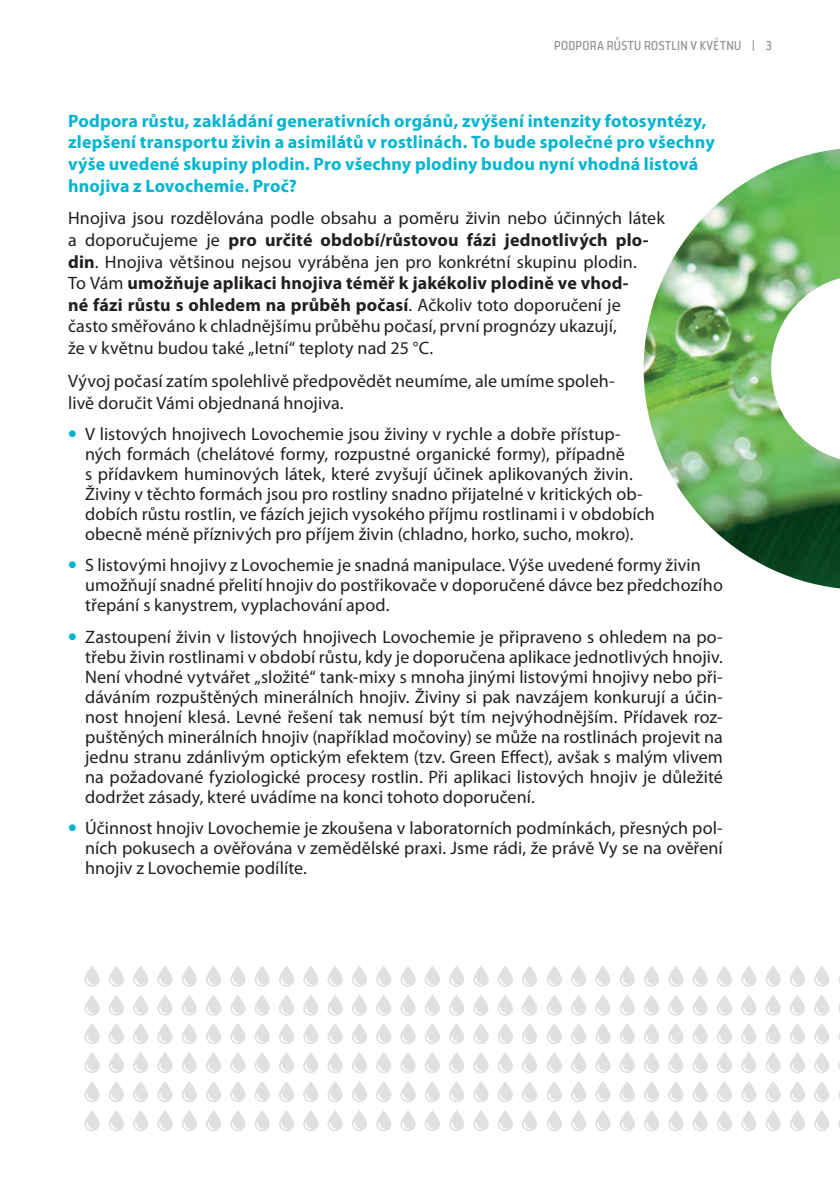
<style>
.page{position:relative;width:840px;height:1191px;background:#fff}
.page>*{position:absolute;margin:0;border:0;box-sizing:border-box;transform-origin:0 0}
.t1{font:18px/20px "Myriad Pro";letter-spacing:.005em;color:#231f20}
.t2{font:700 18px/21.6px "Myriad Pro";letter-spacing:.01em;color:#00b5d1}
.t3{font:11px "Good News Sans";letter-spacing:.045em;color:#939598}
.s1{font-weight:700}
.s2{font-weight:900;font-size:24px;color:#00b5d1}
</style>
<div class="page">
<svg style="left:571px;top:966px;width:15px;height:49px"></svg>
<svg style="left:546px;top:966px;width:16px;height:49px"></svg>
<svg style="left:595px;top:966px;width:15px;height:49px"></svg>
<svg style="left:619px;top:966px;width:15px;height:49px"></svg>
<svg style="left:644px;top:966px;width:15px;height:49px"></svg>
<svg style="left:668px;top:966px;width:15px;height:49px"></svg>
<svg style="left:692px;top:966px;width:15px;height:49px"></svg>
<svg style="left:717px;top:966px;width:15px;height:49px"></svg>
<svg style="left:741px;top:966px;width:15px;height:49px"></svg>
<svg style="left:765px;top:966px;width:15px;height:49px"></svg>
<svg style="left:790px;top:966px;width:14px;height:49px"></svg>
<svg style="left:814px;top:966px;width:15px;height:49px"></svg>
<svg style="left:571px;top:1023px;width:15px;height:108px"></svg>
<svg style="left:547px;top:1023px;width:15px;height:108px"></svg>
<svg style="left:595px;top:1023px;width:15px;height:108px"></svg>
<svg style="left:619px;top:1023px;width:15px;height:108px"></svg>
<svg style="left:644px;top:1023px;width:15px;height:108px"></svg>
<svg style="left:668px;top:1023px;width:15px;height:108px"></svg>
<svg style="left:692px;top:1023px;width:15px;height:108px"></svg>
<svg style="left:717px;top:1023px;width:15px;height:108px"></svg>
<svg style="left:741px;top:1023px;width:15px;height:108px"></svg>
<svg style="left:765px;top:1023px;width:15px;height:108px"></svg>
<svg style="left:790px;top:1023px;width:14px;height:108px"></svg>
<svg style="left:814px;top:1023px;width:15px;height:108px"></svg>
<svg style="left:838px;top:1035px;width:1px;height:91px"></svg>
<svg style="left:84px;top:966px;width:16px;height:49px"></svg>
<svg style="left:108px;top:966px;width:16px;height:49px"></svg>
<svg style="left:133px;top:966px;width:15px;height:49px"></svg>
<svg style="left:157px;top:966px;width:16px;height:49px"></svg>
<svg style="left:181px;top:966px;width:16px;height:49px"></svg>
<svg style="left:206px;top:966px;width:15px;height:49px"></svg>
<svg style="left:230px;top:966px;width:15px;height:49px"></svg>
<svg style="left:254px;top:966px;width:16px;height:49px"></svg>
<svg style="left:279px;top:966px;width:15px;height:49px"></svg>
<svg style="left:303px;top:966px;width:15px;height:49px"></svg>
<svg style="left:327px;top:966px;width:16px;height:49px"></svg>
<svg style="left:352px;top:966px;width:15px;height:49px"></svg>
<svg style="left:376px;top:966px;width:15px;height:49px"></svg>
<svg style="left:400px;top:966px;width:15px;height:49px"></svg>
<svg style="left:424px;top:966px;width:16px;height:49px"></svg>
<svg style="left:449px;top:966px;width:15px;height:49px"></svg>
<svg style="left:473px;top:966px;width:15px;height:49px"></svg>
<svg style="left:497px;top:966px;width:16px;height:49px"></svg>
<svg style="left:522px;top:966px;width:15px;height:49px"></svg>
<svg style="left:84px;top:1023px;width:16px;height:108px"></svg>
<svg style="left:109px;top:1023px;width:15px;height:108px"></svg>
<svg style="left:133px;top:1023px;width:15px;height:108px"></svg>
<svg style="left:157px;top:1023px;width:16px;height:108px"></svg>
<svg style="left:181px;top:1023px;width:16px;height:108px"></svg>
<svg style="left:206px;top:1023px;width:15px;height:108px"></svg>
<svg style="left:230px;top:1023px;width:15px;height:108px"></svg>
<svg style="left:254px;top:1023px;width:16px;height:108px"></svg>
<svg style="left:279px;top:1023px;width:15px;height:108px"></svg>
<svg style="left:303px;top:1023px;width:15px;height:108px"></svg>
<svg style="left:327px;top:1023px;width:16px;height:108px"></svg>
<svg style="left:352px;top:1023px;width:15px;height:108px"></svg>
<svg style="left:376px;top:1023px;width:15px;height:108px"></svg>
<svg style="left:400px;top:1023px;width:15px;height:108px"></svg>
<svg style="left:425px;top:1023px;width:15px;height:108px"></svg>
<svg style="left:449px;top:1023px;width:15px;height:108px"></svg>
<svg style="left:473px;top:1023px;width:15px;height:108px"></svg>
<svg style="left:497px;top:1023px;width:16px;height:108px"></svg>
<svg style="left:522px;top:1023px;width:15px;height:108px"></svg>
<img style="left:643px;top:149px;width:196px;height:439px">
<p class="t3" style="left:554px;top:37px;width:219px">PODPORA RŮSTU ROSTLIN V KVĚTNU | 3</p>
<p class="t2" style="left:68px;top:110px;width:647px">Podpora růstu, zakládání generativních orgánů, zvýšení intenzity fotosyntézy, zlepšení transportu živin a asimilátů v rostlinách. To bude společné pro všechny výše uvedené skupiny plodin. Pro všechny plodiny budou nyní vhodná listová hnojiva z Lovochemie. Proč?</p>
<p class="t1" style="left:68px;top:208px;width:598px;line-height:21.6px">Hnojiva jsou rozdělována podle obsahu a poměru živin nebo účinných látek a doporučujeme je <span class="s1">pro určité období/růstovou fázi jednotlivých plo&shy;din</span>. Hnojiva většinou nejsou vyráběna jen pro konkrétní skupinu plodin.<br>To Vám <span class="s1">umožňuje aplikaci hnojiva téměř k jakékoliv plodině ve vhod-<br>né fázi růstu s ohledem na průběh počasí</span>. Ačkoliv toto doporučení je často směřováno k chladnějšímu průběhu počasí, první prognózy ukazují,<br>že v květnu budou také „letní“ teploty nad 25 °C.</p>
<p class="t1" style="left:68px;top:370px;width:547px;line-height:21.6px">Vývoj počasí zatím spolehlivě předpovědět neumíme, ale umíme spoleh&shy;livě doručit Vámi objednaná hnojiva.</p>
<p class="t1" style="left:85px;top:424px;width:571px;text-indent:-17px"><span class="s2">•</span> V listových hnojivech Lovochemie jsou živiny v rychle a dobře přístup&shy;ných formách (chelátové formy, rozpustné organické formy), případně<br>s přídavkem huminových látek, které zvyšují účinek aplikovaných živin.<br>Živiny v těchto formách jsou pro rostliny snadno přijatelné v kritických ob&shy;dobích růstu rostlin, ve fázích jejich vysokého příjmu rostlinami i v obdobích obecně méně příznivých pro příjem živin (chladno, horko, sucho, mokro).</p>
<p class="t1" style="left:85px;top:556px;width:639px;text-indent:-17px"><span class="s2">•</span> S listovými hnojivy z Lovochemie je snadná manipulace. Výše uvedené formy živin umožňují snadné přelití hnojiv do postřikovače v doporučené dávce bez předchozího třepání s kanystrem, vyplachování apod.</p>
<p class="t1" style="left:85px;top:627px;width:639px;text-align:justify;text-indent:-17px"><span class="s2">•</span> Zastoupení živin v listových hnojivech Lovochemie je připraveno s ohledem na po&shy;třebu živin rostlinami v období růstu, kdy je doporučena aplikace jednotlivých hnojiv.<br>Není vhodné vytvářet „složité“ tank-mixy s mnoha jinými listovými hnojivy nebo při&shy;dáváním rozpuštěných minerálních hnojiv. Živiny si pak navzájem konkurují a účin&shy;nost hnojení klesá. Levné řešení tak nemusí být tím nejvýhodnějším. Přídavek roz&shy;puštěných minerálních hnojiv (například močoviny) se může na rostlinách projevit na jednu stranu zdánlivým optickým efektem (tzv. Green Effect), avšak s malým vlivem na požadované fyziologické procesy rostlin. Při aplikaci listových hnojiv je důležité dodržet zásady, které uvádíme na konci tohoto doporučení.</p>
<p class="t1" style="left:85px;top:818px;width:639px;text-align:justify;text-indent:-17px"><span class="s2">•</span> Účinnost hnojiv Lovochemie je zkoušena v laboratorních podmínkách, přesných pol&shy;ních pokusech a ověřována v zemědělské praxi. Jsme rádi, že právě Vy se na ověření hnojiv z Lovochemie podílíte.</p>
</div>
